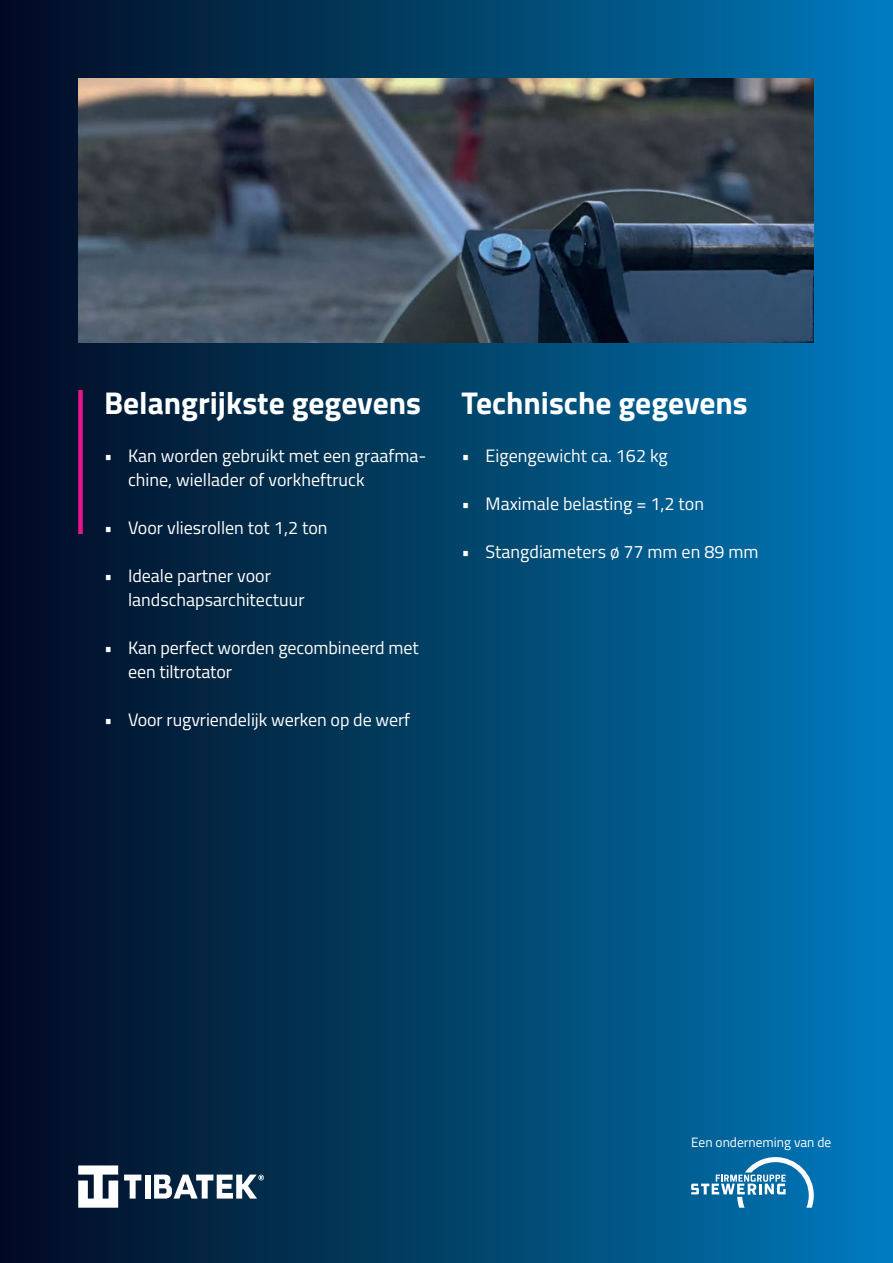
<style>
.page{position:relative;width:893px;height:1263px;background:#fff}
.page>*{position:absolute;margin:0;border:0;box-sizing:border-box;transform-origin:0 0}
.t1{font:700 31.5px "Titillium Web";color:#fff}
.t2{font:18px/24px "Titillium Web";color:#fff}
.t3{font:13.5px "Titillium Web";color:#fff}
</style>
<div class="page">
<div style="left:0;top:0;width:893px;height:1263px;background:linear-gradient(to right,#030a1e,#007ab8)"></div>
<svg style="left:691px;top:1157px;width:123px;height:51px"></svg>
<img style="left:78px;top:78px;width:736px;height:264px">
<div style="left:78px;top:390px;width:5px;height:144px;background:#ea148b"></div>
<svg style="left:78px;top:1165px;width:40px;height:43px"></svg>
<svg style="left:124px;top:1174px;width:17px;height:24px"></svg>
<div style="left:145px;top:1174px;width:6px;height:24px;background:#fff"></div>
<svg style="left:154px;top:1174px;width:110px;height:24px"></svg>
<p class="t1" style="left:104px;top:379px;width:319px">Belangrijkste gegevens</p>
<p class="t2" style="left:128px;top:443px;width:300px;text-indent:-24px">• Kan worden gebruikt met een graafma&shy;chine, wiellader of vorkheftruck</p>
<p class="t2" style="left:104px;top:515px;width:225px">• Voor vliesrollen tot 1,2 ton</p>
<p class="t2" style="left:104px;top:563px;width:168px">• Ideale partner voor</p>
<p class="t2" style="left:128px;top:587px;width:178px">landschapsarchitectuur</p>
<p class="t2" style="left:128px;top:635px;width:292px;text-indent:-24px">• Kan perfect worden gecombineerd met een tiltrotator</p>
<p class="t2" style="left:104px;top:707px;width:308px">• Voor rugvriendelijk werken op de werf</p>
<p class="t1" style="left:462px;top:379px;width:288px">Technische gegevens</p>
<p class="t2" style="left:462px;top:443px;width:208px">• Eigengewicht ca. 162 kg</p>
<p class="t2" style="left:462px;top:491px;width:244px">• Maximale belasting = 1,2 ton</p>
<p class="t2" style="left:462px;top:539px;width:298px">• Stangdiameters ø 77 mm en 89 mm</p>
<p class="t3" style="left:691px;top:1132px;width:142px">Een onderneming van de</p>
</div>
